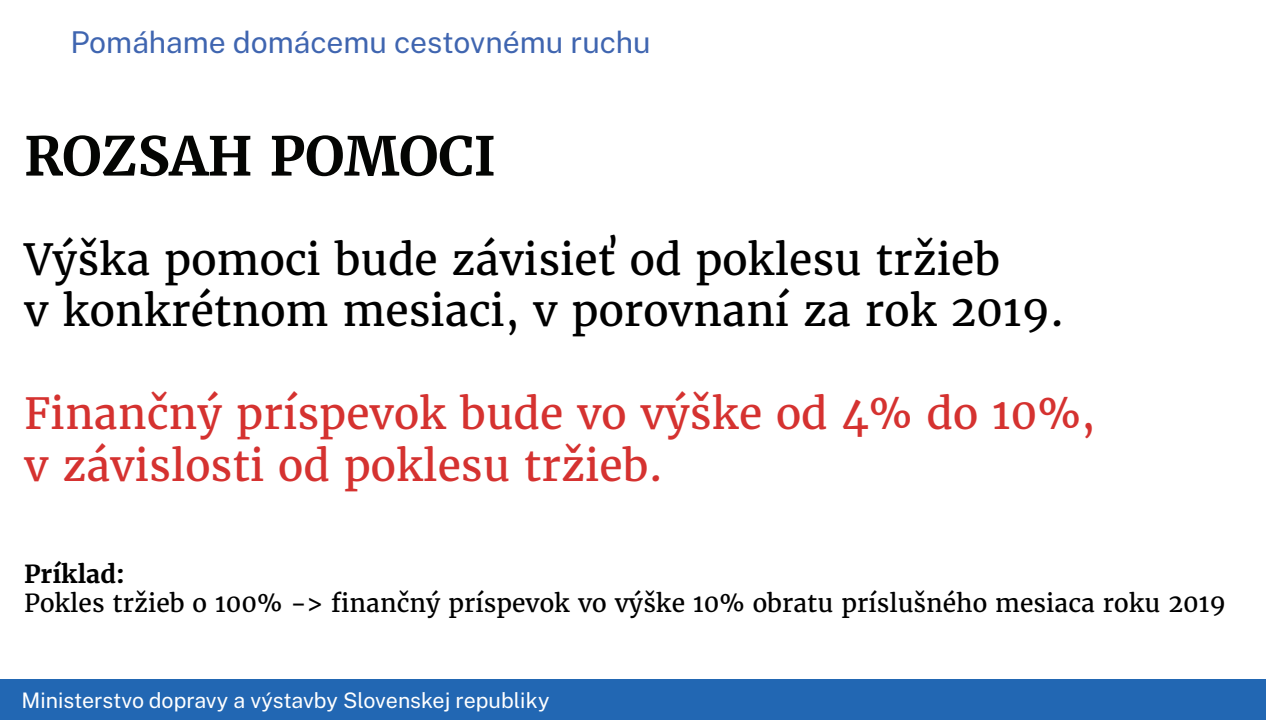
<style>
.page{position:relative;width:1266px;height:720px;background:#fff}
.page>*{position:absolute;margin:0;border:0;box-sizing:border-box;transform-origin:0 0}
.t1{font:700 53.48px "Merriweather";color:#040503}
.t2{font:42.8px/51.4px "Merriweather";color:#000}
.t3{font:42.8px/52.2px "Merriweather";color:#d53230}
.t4{font:30.08px "Public Sans";color:#3f65b0}
.t5{font:24.72px/29.7px "Merriweather";color:#000}
.t6{font:21.4px "Public Sans";color:#fff}
.s1{font-weight:700;color:#2367b2}
.s2{font-weight:700}
</style>
<div class="page">
<div style="left:0;top:680px;width:1265px;height:40px;background:#2267b3"></div>
<p class="t4" style="left:24px;top:19px;width:628px"><span class="s1">04</span> Pomáhame domácemu cestovnému ruchu</p>
<p class="t1" style="left:24px;top:122px;width:473px">ROZSAH POMOCI</p>
<p class="t2" style="left:24px;top:234px;width:1042px">Výška pomoci bude závisieť od poklesu tržieb<br>v konkrétnom mesiaci, v porovnaní za rok 2019.</p>
<p class="t3" style="left:24px;top:387px;width:1073px">Finančný príspevok bude vo výške od 4% do 10%, v závislosti od poklesu tržieb.</p>
<p class="t5" style="left:24px;top:559px;width:1202px"><span class="s2">Príklad:<br></span>Pokles tržieb o 100% -&gt; finančný príspevok vo výške 10% obratu príslušného mesiaca roku 2019</p>
<p class="t6" style="left:21px;top:685px;width:529px">Ministerstvo dopravy a výstavby Slovenskej republiky</p>
</div>
